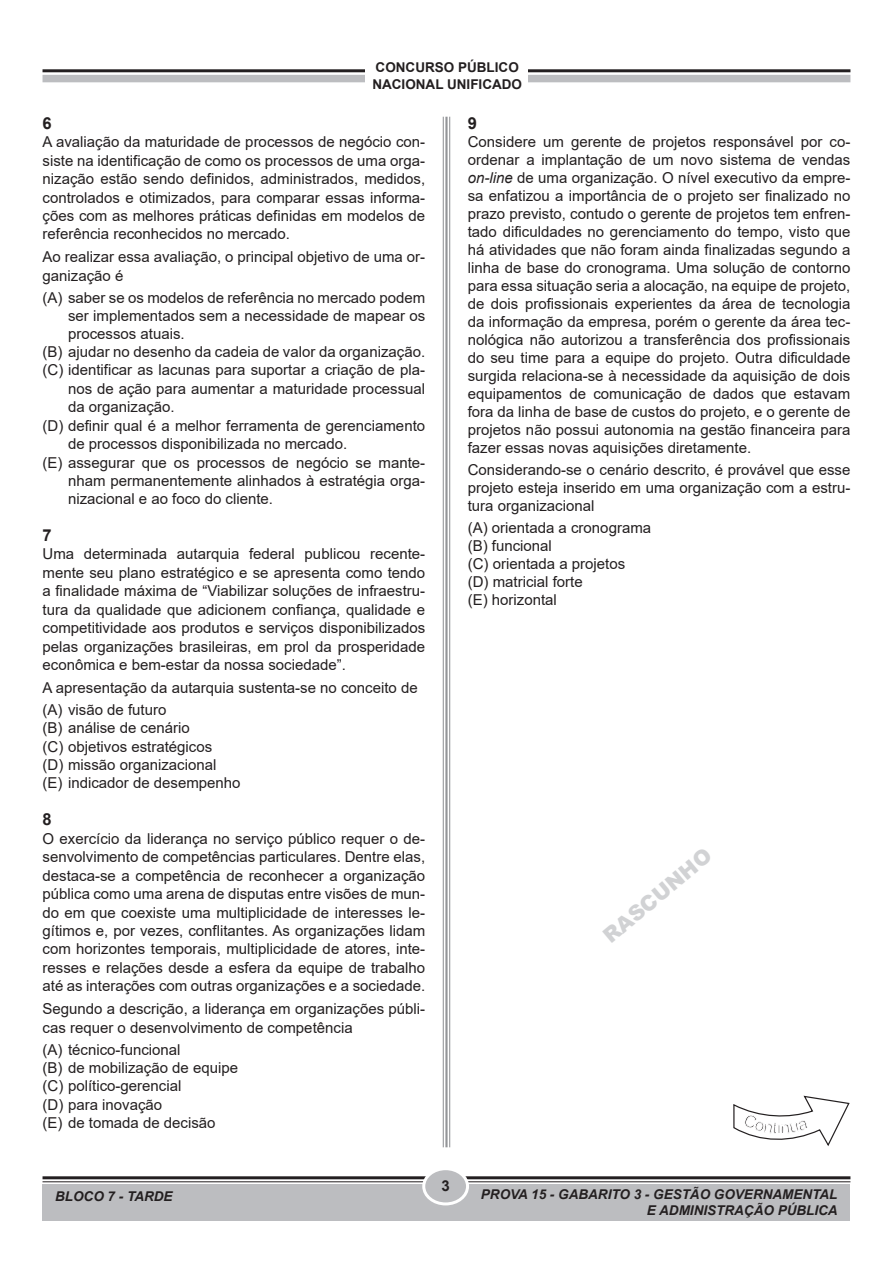
<style>
.page{position:relative;width:893px;height:1263px;background:#fff}
.page>*{position:absolute;margin:0;border:0;box-sizing:border-box;transform-origin:0 0}
.RSCUNHO_MÉDIO{font:900 21px "Arial";color:#d1d2d4}
.NÚMERO{font:700 16.5px "Arial";color:#231f20}
.TEXTO{font:15px/18.5px "Arial";color:#231f20;text-align:justify}
.OPÇÕES{font:15px/18.5px "Arial";color:#231f20;text-align:justify}
.PERGUNTA{font:15px/18.5px "Arial";color:#231f20}
.OPÇÃO_A{font:15px/18px "Arial";color:#231f20;text-align:justify}
.t1{font:700 15px "Arial";color:#231f20}
.t2{font:italic 700 13.5px/16.2px "Arial";color:#231f20;text-align:right}
.t3{font:700 13.5px/16.5px "Arial";color:#231f20}
.s1{font-style:italic}
</style>
<div class="page">
<hr style="left:43px;top:1176px;width:807px;height:3px;background:#231f20">
<hr style="left:43px;top:1181px;width:807px;height:1px;background:#231f20">
<div style="left:43px;top:1184px;width:807px;height:36px;background:#bcbdc0"></div>
<div style="left:424px;top:1169px;width:43px;height:35px;background:#bcbdc0;border-radius:50%"></div>
<div style="left:422px;top:1167px;width:47px;height:38px;border:3px solid #fff;border-radius:50%"></div>
<hr style="left:449px;top:117px;width:1px;height:1030px;background:#939598">
<hr style="left:445px;top:117px;width:3px;height:1030px;background:#939598">
<hr style="left:443px;top:117px;width:1px;height:1030px;background:#939598">
<hr style="left:43px;top:69px;width:807px;height:3px;background:#231f20">
<div style="left:43px;top:75px;width:807px;height:7px;background:#bcbdc0"></div>
<div style="left:365px;top:42px;width:162px;height:61px;background:#fff"></div>
<svg style="left:733px;top:1095px;width:117px;height:51px"></svg>
<p class="t3" style="left:372px;top:59px;width:151px">CONCURSO PÚBLICO<br>NACIONAL UNIFICADO</p>
<p class="NÚMERO" style="left:43px;top:111px;width:11px">6</p>
<p class="TEXTO" style="left:43px;top:133px;width:384px">A avaliação da maturidade de processos de negócio con&shy;siste na identificação de como os processos de uma orga&shy;nização estão sendo definidos, administrados, medidos, controlados e otimizados, para comparar essas informa&shy;ções com as melhores práticas definidas em modelos de referência reconhecidos no mercado.</p>
<p class="PERGUNTA" style="left:43px;top:248px;width:384px">Ao realizar essa avaliação, o principal objetivo de uma or&shy;ganização é</p>
<p class="OPÇÃO_A" style="left:68px;top:288px;width:359px;text-indent:-26px">(A) saber se os modelos de referência no mercado podem ser implementados sem a necessidade de mapear os processos atuais.</p>
<p class="OPÇÕES" style="left:43px;top:342px;width:384px">(B) ajudar no desenho da cadeia de valor da organização.</p>
<p class="OPÇÕES" style="left:68px;top:361px;width:359px;text-indent:-26px">(C) identificar as lacunas para suportar a criação de pla&shy;nos de ação para aumentar a maturidade processual da organização.</p>
<p class="OPÇÕES" style="left:68px;top:416px;width:359px;text-indent:-26px">(D) definir qual é a melhor ferramenta de gerenciamento de processos disponibilizada no mercado.</p>
<p class="OPÇÕES" style="left:68px;top:453px;width:359px;text-indent:-26px">(E) assegurar que os processos de negócio se mante&shy;nham permanentemente alinhados à estratégia orga&shy;nizacional e ao foco do cliente.</p>
<p class="NÚMERO" style="left:43px;top:523px;width:11px">7</p>
<p class="TEXTO" style="left:43px;top:545px;width:384px">Uma determinada autarquia federal publicou recente&shy;mente seu plano estratégico e se apresenta como tendo a finalidade máxima de “Viabilizar soluções de infraestru&shy;tura da qualidade que adicionem confiança, qualidade e competitividade aos produtos e serviços disponibilizados pelas organizações brasileiras, em prol da prosperidade econômica e bem-estar da nossa sociedade”.</p>
<p class="PERGUNTA" style="left:43px;top:678px;width:377px">A apresentação da autarquia sustenta-se no conceito de</p>
<p class="OPÇÃO_A" style="left:43px;top:701px;width:125px">(A) visão de futuro</p>
<p class="OPÇÕES" style="left:43px;top:718px;width:149px">(B) análise de cenário</p>
<p class="OPÇÕES" style="left:43px;top:737px;width:171px">(C) objetivos estratégicos</p>
<p class="OPÇÕES" style="left:43px;top:755px;width:175px">(D) missão organizacional</p>
<p class="OPÇÕES" style="left:43px;top:774px;width:200px">(E) indicador de desempenho</p>
<p class="NÚMERO" style="left:43px;top:808px;width:11px">8</p>
<p class="TEXTO" style="left:43px;top:829px;width:384px">O exercício da liderança no serviço público requer o de&shy;senvolvimento de competências particulares. Dentre elas, destaca-se a competência de reconhecer a organização pública como uma arena de disputas entre visões de mun&shy;do em que coexiste uma multiplicidade de interesses le&shy;gítimos e, por vezes, conflitantes. As organizações lidam com horizontes temporais, multiplicidade de atores, inte&shy;resses e relações desde a esfera da equipe de trabalho até as interações com outras organizações e a sociedade.</p>
<p class="PERGUNTA" style="left:43px;top:999px;width:384px">Segundo a descrição, a liderança em organizações públi&shy;cas requer o desenvolvimento de competência</p>
<p class="OPÇÃO_A" style="left:43px;top:1040px;width:140px">(A) técnico-funcional</p>
<p class="OPÇÕES" style="left:43px;top:1058px;width:197px">(B) de mobilização de equipe</p>
<p class="OPÇÕES" style="left:43px;top:1077px;width:140px">(C) político-gerencial</p>
<p class="OPÇÕES" style="left:43px;top:1095px;width:121px">(D) para inovação</p>
<p class="OPÇÕES" style="left:43px;top:1113px;width:175px">(E) de tomada de decisão</p>
<p class="NÚMERO" style="left:468px;top:111px;width:11px">9</p>
<p class="TEXTO" style="left:468px;top:132px;width:384px;line-height:18px">Considere um gerente de projetos responsável por co&shy;ordenar a implantação de um novo sistema de vendas <span class="s1">on-line</span> de uma organização. O nível executivo da empre&shy;sa enfatizou a importância de o projeto ser finalizado no prazo previsto, contudo o gerente de projetos tem enfren&shy;tado dificuldades no gerenciamento do tempo, visto que há atividades que não foram ainda finalizadas segundo a linha de base do cronograma. Uma solução de contorno para essa situação seria a alocação, na equipe de projeto, de dois profissionais experientes da área de tecnologia da informação da empresa, porém o gerente da área tec&shy;nológica não autorizou a transferência dos profissionais do seu time para a equipe do projeto. Outra dificuldade surgida relaciona-se à necessidade da aquisição de dois equipamentos de comunicação de dados que estavam fora da linha de base de custos do projeto, e o gerente de projetos não possui autonomia na gestão financeira para fazer essas novas aquisições diretamente.</p>
<p class="PERGUNTA" style="left:468px;top:461px;width:384px;line-height:18px;text-align:justify">Considerando-se o cenário descrito, é provável que esse projeto esteja inserido em uma organização com a estru&shy;tura organizacional</p>
<p class="OPÇÃO_A" style="left:468px;top:519px;width:185px">(A) orientada a cronograma</p>
<p class="OPÇÕES" style="left:468px;top:537px;width:86px">(B) funcional</p>
<p class="TEXTO" style="left:468px;top:555px;width:159px">(C) orientada a projetos</p>
<p class="TEXTO" style="left:468px;top:573px;width:117px">(D) matricial forte</p>
<p class="TEXTO" style="left:468px;top:591px;width:91px">(E) horizontal</p>
<p class="RSCUNHO_MÉDIO" style="left:596px;top:927px;width:136px;rotate:-40deg">RASCUNHO</p>
<p class="t2" style="left:55px;top:1189px;width:119px">BLOCO 7 - TARDE</p>
<p class="t1" style="left:441px;top:1175px;width:10px">3</p>
<p class="t2" style="left:481px;top:1187px;width:358px">PROVA 15 - GABARITO 3 - GESTÃO GOVERNAMENTAL<br>E ADMINISTRAÇÃO PÚBLICA</p>
</div>
